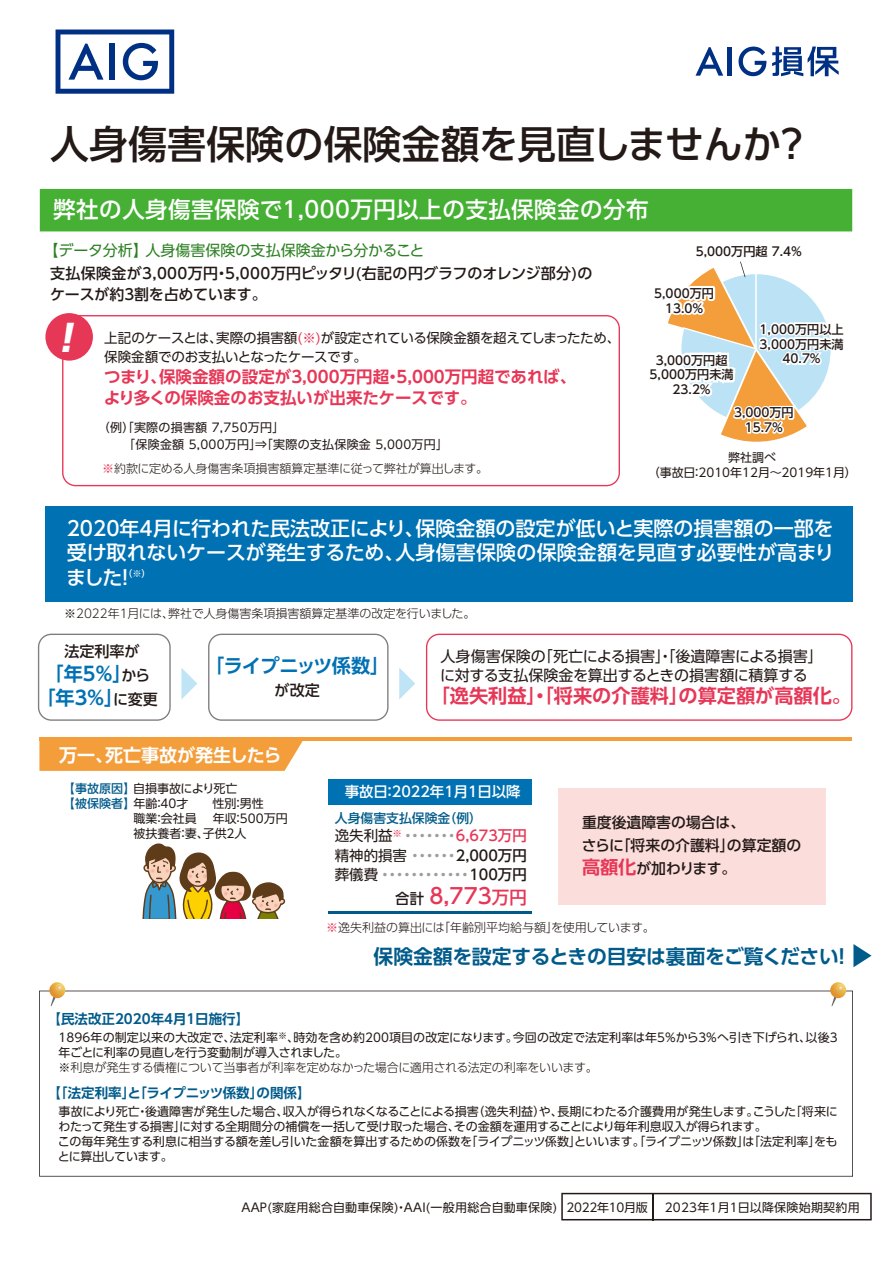
<style>
.page{position:relative;width:893px;height:1263px;background:#fff}
.page>*{position:absolute;margin:0;border:0;box-sizing:border-box;transform-origin:0 0}
.t1{font:500 39px "UD Shin Go Pro";color:#231916}
.t2{font:italic 800 36.3px "UD Shin Go Pro";color:#fff}
.t3{font:500 22.5px "UD Shin Go Pro";letter-spacing:.02em;color:#fff}
.t4{font:500 21.3px "UD Shin Go Pro";color:#e73757}
.t5{font:500 19.95px/24.6px "UD Shin Go Pro";color:#fff;text-align:justify}
.t6{font:700 19.8px "UD Shin Go Pro De";letter-spacing:-.01em;color:#005b8b}
.t7{font:700 19.2px/24px "UD Shin Go Pro De";letter-spacing:-.03em;color:#0071b3;text-align:center}
.t8{font:700 19.2px "UD Shin Go Pro De";color:#e73757}
.t9{font:700 18px "UD Shin Go Pro De";color:#fff}
.t10{font:700 16.5px/21px "UD Shin Go Pro De";color:#e73757}
.t11{font:500 15px/21px "UD Shin Go Pro";color:#231916}
.t12{font:15px/19.5px "UD Shin Go Pro";letter-spacing:-.01em;color:#231916}
.t13{font:15px "UD Shin Go Pro";color:#2c8022}
.t14{font:500 14.85px/23.1px "UD Shin Go Pro";color:#231916}
.t15{font:500 14.4px/19.2px "UD Shin Go Pro";color:#9b9c9c;text-align:justify}
.t16{font:500 14.4px "UD Shin Go Pro";color:#fff}
.t17{font:13.5px/19.5px "UD Shin Go Pro";letter-spacing:-.015em;color:#231916}
.t18{font:700 13.5px "UD Shin Go Pro De";color:#005b8b}
.t19{font:500 12.9px "UD Shin Go Pro";color:#005b8b}
.t20{font:500 12.15px/14.9px "UD Shin Go Pro";color:#231916;text-align:center}
.t21{font:12px/15px "UD Shin Go Pro";letter-spacing:-.02em;color:#231916}
.t22{font:12px/15px "UD Shin Go Pro";color:#231916}
.t23{font:300 12px "UD Shin Go Pro";color:#231916}
.t24{font:12px/16.5px "UD Shin Go Pro";letter-spacing:.02em;color:#231916}
.t25{font:300 12px "UD Shin Go Pro";letter-spacing:-.02em;color:#231916}
.t26{font:12px "UD Shin Go Pro";letter-spacing:-.025em;color:#231916}
.s1{color:#e73757}
.s2{font-family:"UD Shin Go Pro";font-weight:500;font-size:15px;color:#231916}
.s3{font-weight:500;color:#005b8b}
.s4{font-weight:400;color:#231916}
.s5{color:#231916}
.s6{font-size:14.4px;color:#231916}
.s7{font-size:17.4px}
.s8{font-family:"UD Shin Go Pro De";font-weight:700;font-size:18.15px;color:#e73757}
</style>
<div class="page">
<div style="left:45px;top:506px;width:807px;height:96px;background:#0071b3"></div>
<svg style="left:426px;top:634px;width:426px;height:87px"></svg>
<svg style="left:38px;top:634px;width:133px;height:87px"></svg>
<svg style="left:208px;top:634px;width:181px;height:87px"></svg>
<svg style="left:399px;top:668px;width:16px;height:31px"></svg>
<svg style="left:181px;top:668px;width:16px;height:31px"></svg>
<div style="left:328px;top:779px;width:204px;height:26px;background:#0071b3"></div>
<hr style="left:328px;top:911px;width:204px;height:2px;background:#005b8b">
<svg style="left:62px;top:315px;width:558px;height:171px"></svg>
<div style="left:45px;top:313px;width:48px;height:48px;background:#e73757;border-radius:50%"></div>
<svg style="left:853px;top:944px;width:18px;height:23px"></svg>
<svg style="left:39px;top:741px;width:264px;height:30px;background:#f4a042"></svg>
<svg style="left:668px;top:262px;width:163px;height:180px"></svg>
<div style="left:558px;top:788px;width:267px;height:116px;background:#fbdddb"></div>
<hr style="left:39px;top:738px;width:813px;height:3px;background:#f49d3b">
<div style="left:40px;top:189px;width:812px;height:42px;background:#46b035"></div>
<svg style="left:39px;top:990px;width:814px;height:186px"></svg>
<svg style="left:49px;top:982px;width:16px;height:24px"></svg>
<svg style="left:830px;top:982px;width:16px;height:24px"></svg>
<svg style="left:142px;top:843px;width:143px;height:76px"></svg>
<svg style="left:56px;top:30px;width:118px;height:64px"></svg>
<svg style="left:695px;top:47px;width:28px;height:29px"></svg>
<hr style="left:728px;top:47px;width:4px;height:29px;background:#003083">
<svg style="left:738px;top:47px;width:28px;height:29px"></svg>
<svg style="left:772px;top:47px;width:67px;height:29px"></svg>
<svg style="left:561px;top:1193px;width:311px;height:27px"></svg>
<h1 class="t1" style="left:50px;top:113px;width:763px">人身傷害保険の保険金額を見直しませんか？</h1>
<h3 class="t3" style="left:53px;top:191px;width:597px">弊社の人身傷害保険で1,000万円以上の支払保険金の分布</h3>
<p class="t13" style="left:44px;top:238px;width:382px">【データ分析】人身傷害保険の支払保険金から分かること</p>
<p class="t20" style="left:696px;top:244px;width:108px">5,000万円超 7.4％</p>
<p class="t11" style="left:50px;top:263px;width:544px">支払保険金が3,000万円・5,000万円ピッタリ(右記の円グラフのオレンジ部分)のケースが約3割を占めています。</p>
<h2 class="t2" style="left:48px;top:309px;width:47px">！</h2>
<p class="t17" style="left:104px;top:328px;width:517px">上記のケースとは、実際の損害額<span class="s1">(※)</span>が設定されている保険金額を超えてしまったため、保険金額でのお支払いとなったケースです。</p>
<h3 class="t10" style="left:104px;top:366px;width:474px">つまり、保険金額の設定が3,000万円超・5,000万円超であれば、より多くの保険金のお支払いが出来たケースです。</h3>
<p class="t24" style="left:123px;top:419px;width:326px;text-indent:-25px">（例）「実際の損害額 7,750万円」<br>「保険金額 5,000万円」⇒「実際の支払保険金 5,000万円」</p>
<p class="t23" style="left:102px;top:459px;width:388px"><span class="s1">※</span>約款に定める人身傷害条項損害額算定基準に従って弊社が算出します。</p>
<p class="t20" style="left:654px;top:285px;width:61px">5,000万円<br>13.0％</p>
<p class="t20" style="left:650px;top:352px;width:86px">3,000万円超<br>5,000万円未満<br>23.2％</p>
<p class="t20" style="left:760px;top:321px;width:86px">1,000万円以上<br>3,000万円未満<br>40.7％</p>
<p class="t20" style="left:734px;top:405px;width:61px">3,000万円<br>15.7％</p>
<p class="t22" style="left:648px;top:450px;width:211px;text-align:center">弊社調べ<br>（事故日：2010年12月～2019年1月）</p>
<h3 class="t5" style="left:66px;top:515px;width:770px">2020年4月に行われた民法改正により、保険金額の設定が低いと実際の損害額の一部を受け取れないケースが発生するため、人身傷害保険の保険金額を見直す必要性が高まりました！<sup>（※）</sup></h3>
<p class="t23" style="left:64px;top:604px;width:413px">※2022年1月には、弊社で人身傷害条項損害額算定基準の改定を行いました。</p>
<p class="t11" style="left:64px;top:640px;width:77px">法定利率が</p>
<h3 class="t7" style="left:36px;top:661px;width:123px">「年5％」<span class="s2">から</span>「年3％」<span class="s2">に変更</span></h3>
<h3 class="t7" style="left:205px;top:653px;width:186px">「ライプニッツ係数」</h3>
<p class="t11" style="left:275px;top:679px;width:47px">が改定</p>
<h3 class="t9" style="left:59px;top:741px;width:224px">万一、死亡事故が発生したら</h3>
<p class="t12" style="left:440px;top:646px;width:384px">人身傷害保険の「死亡による損害」・「後遺障害による損害」に対する支払保険金を算出するときの損害額に積算する</p>
<h3 class="t8" style="left:431px;top:680px;width:422px">「逸失利益」・「将来の介護料」の算定額が高額化。</h3>
<p class="t26" style="left:63px;top:778px;width:176px"><span class="s3">【事故原因】</span>自損事故により死亡</p>
<p class="t22" style="left:63px;top:795px;width:202px"><span class="s3">【被保険者】</span>年齢：40才　　性別：男性</p>
<p class="t22" style="left:133px;top:810px;width:156px">職業：会社員　 年収：500万円</p>
<p class="t22" style="left:133px;top:825px;width:114px">被扶養者：妻、子供２人</p>
<p class="t16" style="left:345px;top:780px;width:177px">事故日：2022年1月1日以降</p>
<p class="t19" style="left:335px;top:807px;width:149px">人身傷害支払保険金（例）</p>
<p class="t15" style="left:335px;top:826px;width:193px"><span class="s4">逸失利益</span><sup>※</sup>・・・・・・・<span class="s1">6,673万円</span><span class="s4">精神的損害</span>・・・・・・<span class="s5">2,000万円</span><span class="s4">葬儀費</span>・・・・・・・・・・・・ <span class="s5">100万円</span></p>
<h3 class="t4" style="left:395px;top:878px;width:133px"><span class="s6">合計</span> 8,773<span class="s7">万円</span></h3>
<p class="t14" style="left:582px;top:810px;width:221px">重度後遺障害の場合は、<br>さらに「将来の介護料」の算定額の<span class="s8">高額化</span>が加わります。</p>
<p class="t23" style="left:326px;top:918px;width:330px"><span class="s1">※</span>逸失利益の算出には「年齢別平均給与額」を使用しています。</p>
<h3 class="t6" style="left:374px;top:940px;width:480px">保険金額を設定するときの目安は裏面をご覧ください！</h3>
<p class="t18" style="left:47px;top:1008px;width:204px">【民法改正2020年4月1日施行】</p>
<p class="t22" style="left:59px;top:1030px;width:781px">1896年の制定以来の大改定で、法定利率<sup>※</sup>、時効を含め約200項目の改定になります。今回の改定で法定利率は年5％から3％へ引き下げられ、以後3年ごとに利率の見直しを行う変動制が導入されました。</p>
<p class="t25" style="left:59px;top:1058px;width:541px">※利息が発生する債権について当事者が利率を定めなかった場合に適用される法定の利率をいいます。</p>
<p class="t18" style="left:47px;top:1082px;width:265px">【「法定利率」と「ライプニッツ係数」の関係】</p>
<p class="t21" style="left:58px;top:1104px;width:781px">事故により死亡・後遺障害が発生した場合、収入が得られなくなることによる損害（逸失利益）や、長期にわたる介護費用が発生します。こうした「将来にわたって発生する損害」に対する全期間分の補償を一括して受け取った場合、その金額を運用することにより毎年利息収入が得られます。<br>この毎年発生する利息に相当する額を差し引いた金額を算出するための係数を「ライプニッツ係数」といいます。「ライプニッツ係数」は「法定利率」をもとに算出しています。</p>
<p class="t24" style="left:241px;top:1199px;width:317px">AAP(家庭用総合自動車保険)・AAI(一般用総合自動車保険)</p>
<p class="t21" style="left:566px;top:1200px;width:83px">2022年10月版</p>
<p class="t24" style="left:665px;top:1199px;width:196px">2023年1月1日以降保険始期契約用</p>
</div>
